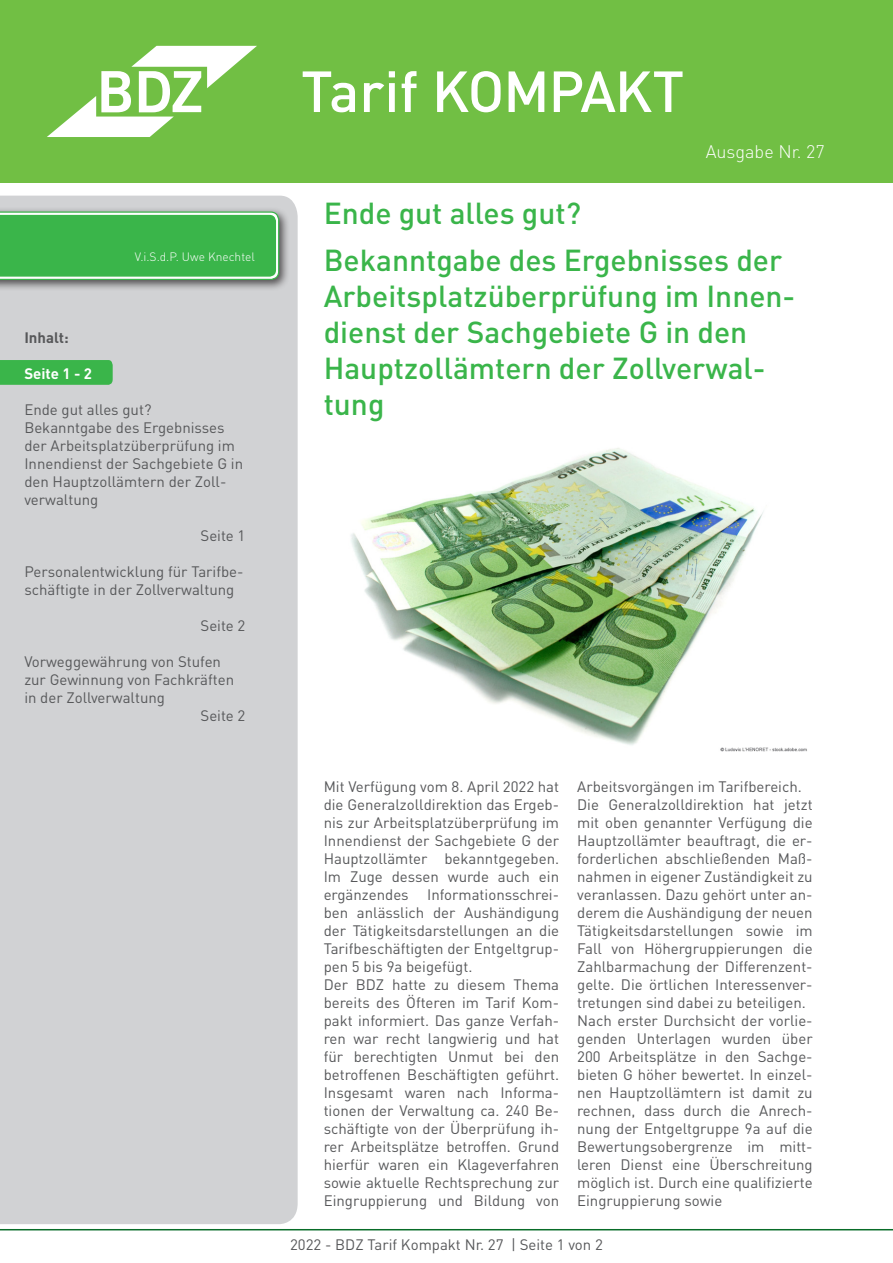
<style>
.page{position:relative;width:893px;height:1263px;background:#fff}
.page>*{position:absolute;margin:0;border:0;box-sizing:border-box;transform-origin:0 0}
.t1{font:500 57px "DIN Pro";letter-spacing:-.02em;color:#fff}
.t2{font:500 30px/36px "DIN Pro";color:#3ab54a}
.t3{font:300 18px "DIN Pro";color:#fff}
.t4{font:15px/18px "DIN Pro";color:#57585a;text-align:justify}
.t5{font:700 15px "DIN Pro";color:#fff}
.t6{font:700 15px "DIN Pro";color:#57585a}
.t7{font:300 12px "DIN Pro";color:#fff}
</style>
<div class="page">
<hr style="left:0;top:1229px;width:893px;height:1px;background:#086c28">
<div style="left:0;top:0;width:893px;height:183px;background:#71bf44"></div>
<div style="left:0;top:196px;width:298px;height:1028px;background:#d1d2d4"></div>
<svg style="left:47px;top:46px;width:210px;height:91px"></svg>
<div style="left:0;top:207px;width:291px;height:84px;background:#231f20;opacity:.75"></div>
<svg style="left:0;top:211px;width:280px;height:70px;background:#4ab958"></svg>
<div style="left:0;top:360px;width:113px;height:25px;background:#3ab54a"></div>
<img style="left:351px;top:448px;width:456px;height:304px">
<p class="t7" style="left:135px;top:248px;width:122px">V.i.S.d.P. Uwe Knechtel</p>
<p class="t6" style="left:24px;top:327px;width:46px">Inhalt:</p>
<p class="t5" style="left:24px;top:363px;width:69px">Seite 1 - 2</p>
<p class="t4" style="left:24px;top:400px;width:129px">Ende gut alles gut?</p>
<p class="t4" style="left:24px;top:418px;width:220px;text-align:left">Bekanntgabe des Ergebnisses der Arbeitsplatzüberprüfung im<br>Innendienst der Sachgebiete G in den Hauptzollämtern der Zoll&shy;verwaltung</p>
<p class="t4" style="left:201px;top:526px;width:46px">Seite 1</p>
<p class="t4" style="left:24px;top:562px;width:221px">Personalentwicklung für Tarifbe&shy;schäftigte in der Zollverwaltung</p>
<p class="t4" style="left:201px;top:616px;width:46px">Seite 2</p>
<p class="t4" style="left:24px;top:652px;width:211px;text-align:left">Vorweggewährung von Stufen zur Gewinnung von Fachkräften in der Zollverwaltung</p>
<p class="t4" style="left:201px;top:706px;width:46px">Seite 2</p>
<p class="t1" style="left:301px;top:53px;width:385px">Tarif KOMPAKT</p>
<p class="t3" style="left:706px;top:139px;width:121px">Ausgabe Nr. 27</p>
<p class="t2" style="left:324px;top:194px;width:259px">Ende gut alles gut?</p>
<p class="t2" style="left:324px;top:241px;width:473px">Bekanntgabe des Ergebnisses der<br>Arbeitsplatzüberprüfung im Innen&shy;dienst der Sachgebiete G in den<br>Hauptzollämtern der Zollverwal&shy;tung</p>
<p class="t4" style="left:324px;top:777px;width:237px">Mit Verfügung vom 8. April 2022 hat die Generalzolldirektion das Ergeb&shy;nis zur Arbeitsplatzüberprüfung im Innendienst der Sachgebiete G der Hauptzollämter bekanntgegeben.<br>Im Zuge dessen wurde auch ein ergänzendes Informationsschrei&shy;ben anlässlich der Aushändigung der Tätigkeitsdarstellungen an die Tarifbeschäftigten der Entgeltgrup&shy;pen 5 bis 9a beigefügt.</p>
<p class="t4" style="left:324px;top:975px;width:237px">Der BDZ hatte zu diesem Thema bereits des Öfteren im Tarif Kom&shy;pakt informiert. Das ganze Verfah&shy;ren war recht langwierig und hat für berechtigten Unmut bei den betroffenen Beschäftigten geführt.<br>Insgesamt waren nach Informa&shy;tionen der Verwaltung ca. 240 Be&shy;schäftigte von der Überprüfung ih&shy;rer Arbeitsplätze betroffen. Grund hierfür waren ein Klageverfahren sowie aktuelle Rechtsprechung zur Eingruppierung und Bildung von</p>
<p class="t4" style="left:577px;top:777px;width:226px">Arbeitsvorgängen im Tarifbereich.</p>
<p class="t4" style="left:577px;top:795px;width:237px">Die Generalzolldirektion hat jetzt mit oben genannter Verfügung die Hauptzollämter beauftragt, die er&shy;forderlichen abschließenden Maß&shy;nahmen in eigener Zuständigkeit zu veranlassen. Dazu gehört unter an&shy;derem die Aushändigung der neuen Tätigkeitsdarstellungen sowie im Fall von Höhergruppierungen die Zahlbarmachung der Differenzent&shy;gelte. Die örtlichen Interessenver&shy;tretungen sind dabei zu beteiligen.</p>
<p class="t4" style="left:577px;top:1011px;width:237px">Nach erster Durchsicht der vorlie&shy;genden Unterlagen wurden über 200 Arbeitsplätze in den Sachge&shy;bieten G höher bewertet. In einzel&shy;nen Hauptzollämtern ist damit zu rechnen, dass durch die Anrech&shy;nung der Entgeltgruppe 9a auf die Bewertungsobergrenze im mitt&shy;leren Dienst eine Überschreitung möglich ist. Durch eine qualifizierte Eingruppierung sowie</p>
<p class="t4" style="left:290px;top:1235px;width:314px">2022 - BDZ Tarif Kompakt Nr. 27 | Seite 1 von 2</p>
</div>
